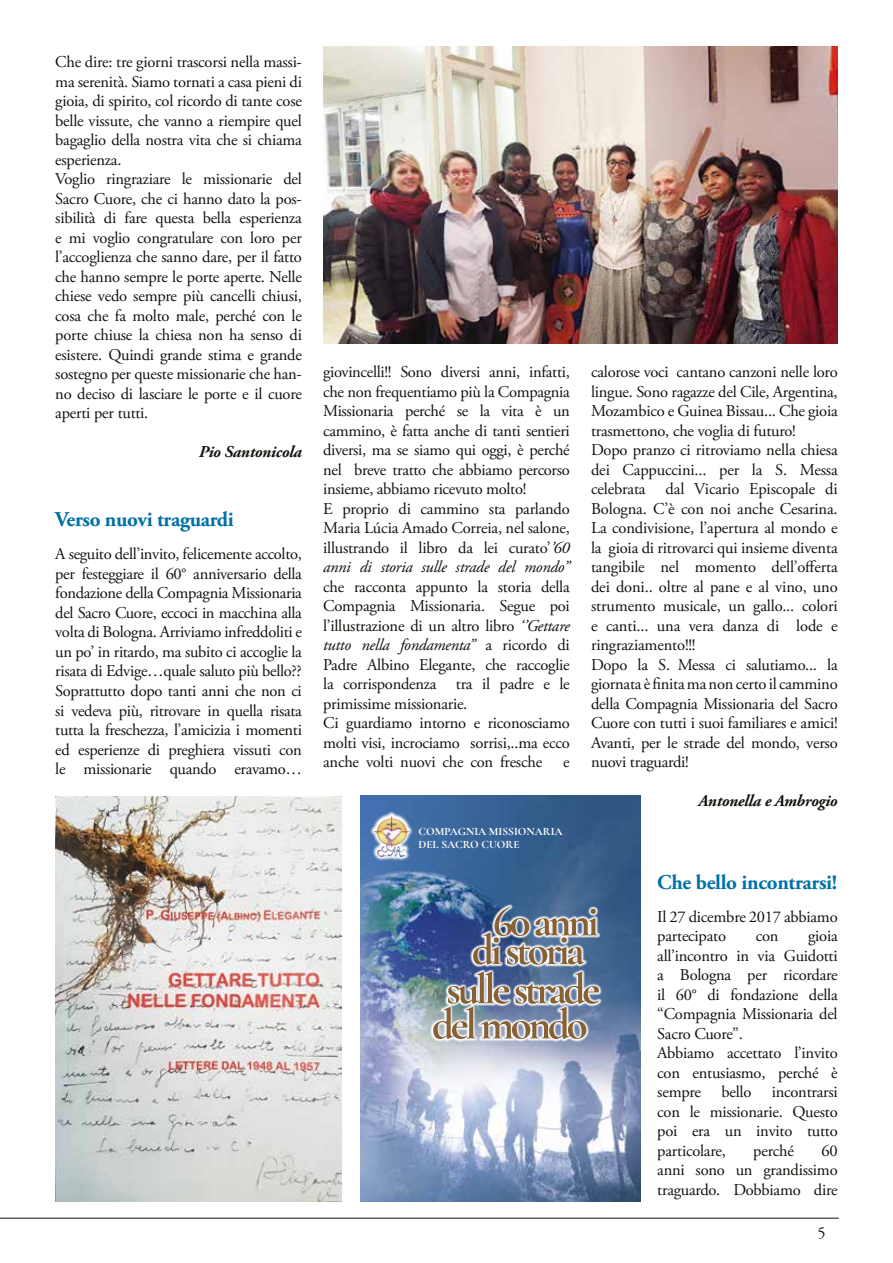
<style>
.page{position:relative;width:893px;height:1263px;background:#fff}
.page>*{position:absolute;margin:0;border:0;box-sizing:border-box;transform-origin:0 0}
.t1{font:700 21px "Adobe Garamond Pro";letter-spacing:-.015em;color:#0071a7}
.t2{font:16.5px/19.5px "Adobe Garamond Pro";letter-spacing:-.015em;color:#12120d}
.t3{font:italic 700 16.5px "Adobe Garamond Pro";letter-spacing:-.015em;color:#12120d}
.t4{font:700 11.25px/13.5px "Cormorant Garamond";color:#fff}
.s1{font-style:italic}
</style>
<div class="page">
<hr style="left:0;top:1218px;width:839px;height:1px;background:#12120d">
<img style="left:323px;top:47px;width:515px;height:297px">
<img style="left:55px;top:797px;width:286px;height:404px">
<img style="left:361px;top:796px;width:279px;height:405px">
<svg style="left:370px;top:811px;width:43px;height:50px"></svg>
<img style="left:375px;top:816px;width:33px;height:40px">
<svg style="left:430px;top:903px;width:172px;height:139px;background:#52699c"></svg>
<svg style="left:473px;top:906px;width:125px;height:59px;background:#838995"></svg>
<svg style="left:433px;top:972px;width:166px;height:67px;background:#92949b"></svg>
<p class="t2" style="left:55px;top:53px;width:248px">Che dire: tre giorni trascorsi nella massi&shy;ma serenità. Siamo tornati a casa pieni di gioia, di spirito, col ricordo di tante cose belle vissute, che vanno a riempire quel bagaglio della nostra vita che si chiama esperienza.<br>Voglio ringraziare le missionarie del Sacro Cuore, che ci hanno dato la pos&shy;sibilità di fare questa bella esperienza e mi voglio congratulare con loro per l’accoglienza che sanno dare, per il fatto che hanno sempre le porte aperte. Nelle chiese vedo sempre più cancelli chiusi, cosa che fa molto male, perché con le porte chiuse la chiesa non ha senso di esistere. Quindi grande stima e grande sostegno per queste missionarie che han&shy;no deciso di lasciare le porte e il cuore aperti per tutti.</p>
<p class="t3" style="left:199px;top:443px;width:105px">Pio Santonicola</p>
<p class="t1" style="left:55px;top:508px;width:180px">Verso nuovi traguardi</p>
<p class="t2" style="left:55px;top:545px;width:248px;text-align:justify">A seguito dell’invito, felicemente accolto, per festeggiare il 60° anniversario della fondazione della Compagnia Missionaria del Sacro Cuore, eccoci in macchina alla volta di Bologna. Arriviamo infreddoliti e un po’ in ritardo, ma subito ci accoglie la risata di Edvige…quale saluto più bello??<br>Soprattutto dopo tanti anni che non ci si vedeva più, ritrovare in quella risata tutta la freschezza, l’amicizia i momenti ed esperienze di preghiera vissuti con le missionarie quando eravamo…</p>
<p class="t2" style="left:323px;top:363px;width:248px">giovincelli!! Sono diversi anni, infatti, che non frequentiamo più la Compagnia Missionaria perché se la vita è un cammino, è fatta anche di tanti sentieri diversi, ma se siamo qui oggi, è perché nel breve tratto che abbiamo percorso insieme, abbiamo ricevuto molto!<br>E proprio di cammino sta parlando Maria Lúcia Amado Correia, nel salone, illustrando il libro da lei curato’<span class="s1">’60 anni di storia sulle strade del mondo”</span></p>
<p class="t2" style="left:323px;top:577px;width:248px">che racconta appunto la storia della Compagnia Missionaria. Segue poi l’illustrazione di un altro libro <span class="s1">‘’Gettare tutto nella fondamenta”</span> a ricordo di Padre Albino Elegante, che raccoglie la corrispondenza tra il padre e le primissime missionarie.<br>Ci guardiamo intorno e riconosciamo molti visi, incrociamo sorrisi,..ma ecco anche volti nuovi che con fresche</p>
<p class="t2" style="left:563px;top:753px;width:8px">e</p>
<p class="t4" style="left:418px;top:824px;width:146px">COMPAGNIA MISSIONARIA<br>DEL SACRO CUORE</p>
<p class="t2" style="left:591px;top:363px;width:248px">calorose voci cantano canzoni nelle loro lingue. Sono ragazze del Cile, Argentina, Mozambico e Guinea Bissau... Che gioia trasmettono, che voglia di futuro!<br>Dopo pranzo ci ritroviamo nella chiesa dei Cappuccini... per la S. Messa celebrata dal Vicario Episcopale di Bologna. C’è con noi anche Cesarina.<br>La condivisione, l’apertura al mondo e la gioia di ritrovarci qui insieme diventa tangibile nel momento dell’offerta dei doni.. oltre al pane e al vino, uno strumento musicale, un gallo... colori e canti... una vera danza di lode e ringraziamento!!!<br>Dopo la S. Messa ci salutiamo... la giornata è finita ma non certo il cammino della Compagnia Missionaria del Sacro Cuore con tutti i suoi familiares e amici!<br>Avanti, per le strade del mondo, verso nuovi traguardi!</p>
<p class="t3" style="left:699px;top:791px;width:141px">Antonella e Ambrogio</p>
<p class="t1" style="left:657px;top:870px;width:181px">Che bello incontrarsi!</p>
<p class="t2" style="left:657px;top:907px;width:182px">Il 27 dicembre 2017 abbiamo partecipato</p>
<p class="t2" style="left:657px;top:927px;width:182px;text-indent:151px">gioia all’incontro in via Guidotti a Bologna per ricordare il 60° di fondazione della “Compagnia Missionaria del<br>Sacro Cuore”.<br>Abbiamo accettato l’invito con entusiasmo, perché è sempre bello incontrarsi con le missionarie. Questo poi era un invito tutto particolare,</p>
<p class="t2" style="left:756px;top:927px;width:24px">con</p>
<p class="t2" style="left:753px;top:1141px;width:42px">perché</p>
<p class="t2" style="left:657px;top:1141px;width:182px;text-align:justify;text-indent:164px">60 anni sono un grandissimo traguardo. Dobbiamo dire</p>
<p class="t2" style="left:817px;top:1223px;width:10px">5</p>
</div>
